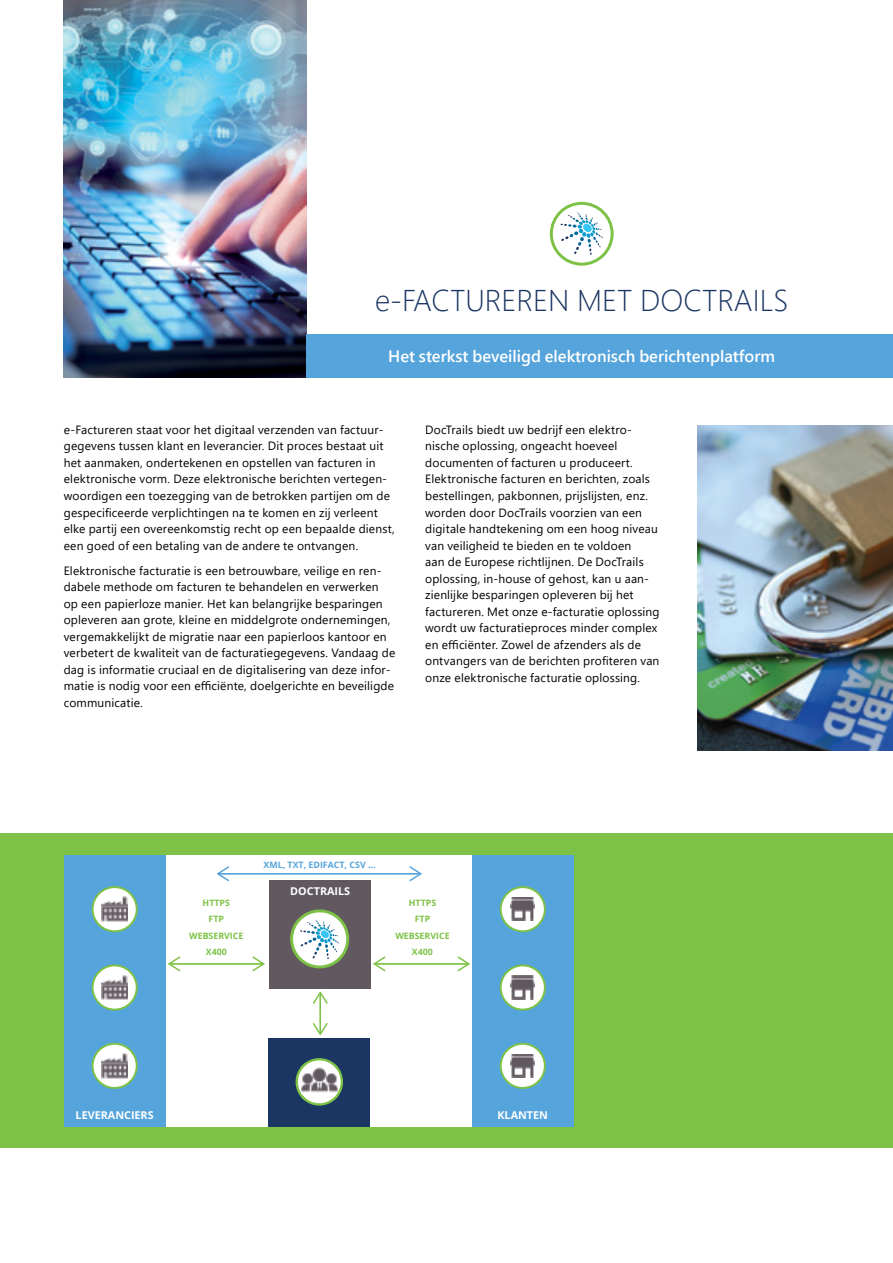
<style>
.page{position:relative;width:893px;height:1263px;background:#fff}
.page>*{position:absolute;margin:0;border:0;box-sizing:border-box;transform-origin:0 0}
.t1{font:300 30px "Segoe UI";color:#1b3663}
.t2{font:600 16.5px "Segoe UI";color:#fff}
.t3{font:12px/16.5px "Segoe UI";letter-spacing:.015em;color:#000}
.t4{font:700 10.8px "Open Sans";color:#fff}
.t5{font:700 8.85px/16.4px "Open Sans";color:#7dc246;text-align:center}
.t6{font:700 8.85px "Open Sans";color:#55a4db}
</style>
<div class="page">
<img style="left:697px;top:426px;width:196px;height:324px">
<div style="left:0;top:833px;width:893px;height:315px;background:#7dc246"></div>
<div style="left:165px;top:855px;width:308px;height:271px;background:#fff"></div>
<div style="left:472px;top:855px;width:102px;height:271px;background:#55a4db"></div>
<div style="left:64px;top:855px;width:102px;height:271px;background:#55a4db"></div>
<div style="left:93px;top:887px;width:44px;height:44px;background:#fff;border-radius:50%"></div>
<div style="left:92px;top:886px;width:46px;height:46px;border:2px solid #7dc246;border-radius:50%"></div>
<img style="left:101px;top:896px;width:27px;height:26px">
<svg style="left:93px;top:965px;width:44px;height:44px"></svg>
<div style="left:92px;top:964px;width:46px;height:46px;border:2px solid #7dc246;border-radius:50%"></div>
<img style="left:101px;top:974px;width:27px;height:27px">
<svg style="left:93px;top:1044px;width:44px;height:44px"></svg>
<div style="left:92px;top:1043px;width:46px;height:46px;border:2px solid #7dc246;border-radius:50%"></div>
<img style="left:101px;top:1052px;width:27px;height:27px">
<div style="left:501px;top:887px;width:44px;height:44px;background:#fff;border-radius:50%"></div>
<div style="left:500px;top:886px;width:46px;height:46px;border:2px solid #7dc246;border-radius:50%"></div>
<svg style="left:501px;top:965px;width:44px;height:44px"></svg>
<div style="left:500px;top:964px;width:46px;height:46px;border:2px solid #7dc246;border-radius:50%"></div>
<div style="left:501px;top:1044px;width:44px;height:44px;background:#fff;border-radius:50%"></div>
<div style="left:500px;top:1043px;width:46px;height:46px;border:2px solid #7dc246;border-radius:50%"></div>
<div style="left:269px;top:880px;width:101px;height:109px;background:#615860"></div>
<svg style="left:292px;top:911px;width:56px;height:56px"></svg>
<div style="left:290px;top:909px;width:59px;height:59px;border:3px solid #7dc246;border-radius:50%"></div>
<svg style="left:300px;top:920px;width:40px;height:39px;background:#d2e7ef"></svg>
<hr style="left:320px;top:993px;width:1px;height:40px;background:#7dc246">
<svg style="left:313px;top:1023px;width:15px;height:12px"></svg>
<svg style="left:313px;top:992px;width:15px;height:12px"></svg>
<hr style="left:375px;top:963px;width:93px;height:1px;background:#7dc246">
<svg style="left:373px;top:956px;width:13px;height:15px"></svg>
<svg style="left:457px;top:956px;width:12px;height:15px"></svg>
<div style="left:268px;top:1039px;width:102px;height:87px;background:#1b3663"></div>
<svg style="left:296px;top:1058px;width:47px;height:47px"></svg>
<img style="left:301px;top:1064px;width:37px;height:36px">
<hr style="left:219px;top:873px;width:201px;height:1px;background:#55a4db">
<svg style="left:217px;top:866px;width:12px;height:15px"></svg>
<svg style="left:409px;top:866px;width:12px;height:15px"></svg>
<hr style="left:170px;top:963px;width:93px;height:1px;background:#7dc246">
<svg style="left:168px;top:956px;width:12px;height:15px"></svg>
<svg style="left:252px;top:956px;width:12px;height:15px"></svg>
<img style="left:511px;top:897px;width:23px;height:24px">
<img style="left:511px;top:976px;width:23px;height:23px">
<img style="left:511px;top:1054px;width:23px;height:24px">
<img style="left:64px;top:0;width:242px;height:377px">
<div style="left:306px;top:334px;width:587px;height:43px;background:#55a4db"></div>
<svg style="left:551px;top:203px;width:61px;height:61px"></svg>
<div style="left:550px;top:202px;width:64px;height:64px;border:3px solid #7dc246;border-radius:50%"></div>
<svg style="left:560px;top:212px;width:43px;height:43px"></svg>
<h1 class="t1" style="left:375px;top:272px;width:415px">e-FACTUREREN MET DOCTRAILS</h1>
<h2 class="t2" style="left:388px;top:340px;width:388px">Het sterkst beveiligd elektronisch berichtenplatform</h2>
<p class="t3" style="left:64px;top:420px;width:332px">e-Factureren staat voor het digitaal verzenden van factuur&shy;gegevens tussen klant en leverancier. Dit proces bestaat uit het aanmaken, ondertekenen en opstellen van facturen in elektronische vorm. Deze elektronische berichten vertegen&shy;woordigen een toezegging van de betrokken partijen om de gespecificeerde verplichtingen na te komen en zij verleent elke partij een overeenkomstig recht op een bepaalde dienst, een goed of een betaling van de andere te ontvangen.</p>
<p class="t3" style="left:64px;top:561px;width:333px">Elektronische facturatie is een betrouwbare, veilige en ren&shy;dabele methode om facturen te behandelen en verwerken op een papierloze manier. Het kan belangrijke besparingen opleveren aan grote, kleine en middelgrote ondernemingen, vergemakkelijkt de migratie naar een papierloos kantoor en verbetert de kwaliteit van de facturatiegegevens. Vandaag de dag is informatie cruciaal en de digitalisering van deze infor&shy;matie is nodig voor een efficiënte, doelgerichte en beveiligde communicatie.</p>
<p class="t3" style="left:425px;top:420px;width:236px">DocTrails biedt uw bedrijf een elektro&shy;nische oplossing, ongeacht hoeveel documenten of facturen u produceert.<br>Elektronische facturen en berichten, zoals bestellingen, pakbonnen, prijslijsten, enz. worden door DocTrails voorzien van een digitale handtekening om een hoog niveau van veiligheid te bieden en te voldoen<br>aan de Europese richtlijnen. De DocTrails oplossing, in-house of gehost, kan u aan&shy;zienlijke besparingen opleveren bij het factureren. Met onze e-facturatie oplossing wordt uw facturatieproces minder complex en efficiënter. Zowel de afzenders als de ontvangers van de berichten profiteren van onze elektronische facturatie oplossing.</p>
<p class="t6" style="left:263px;top:858px;width:114px">XML, TXT, EDIFACT, CSV ...</p>
<p class="t4" style="left:290px;top:884px;width:61px">DOCTRAILS</p>
<p class="t5" style="left:189px;top:894px;width:56px">HTTPS<br>FTP<br>WEBSERVICE<br>X400</p>
<p class="t5" style="left:395px;top:894px;width:56px">HTTPS<br>FTP<br>WEBSERVICE<br>X400</p>
<p class="t4" style="left:76px;top:1108px;width:80px">LEVERANCIERS</p>
<p class="t4" style="left:497px;top:1108px;width:52px">KLANTEN</p>
</div>
